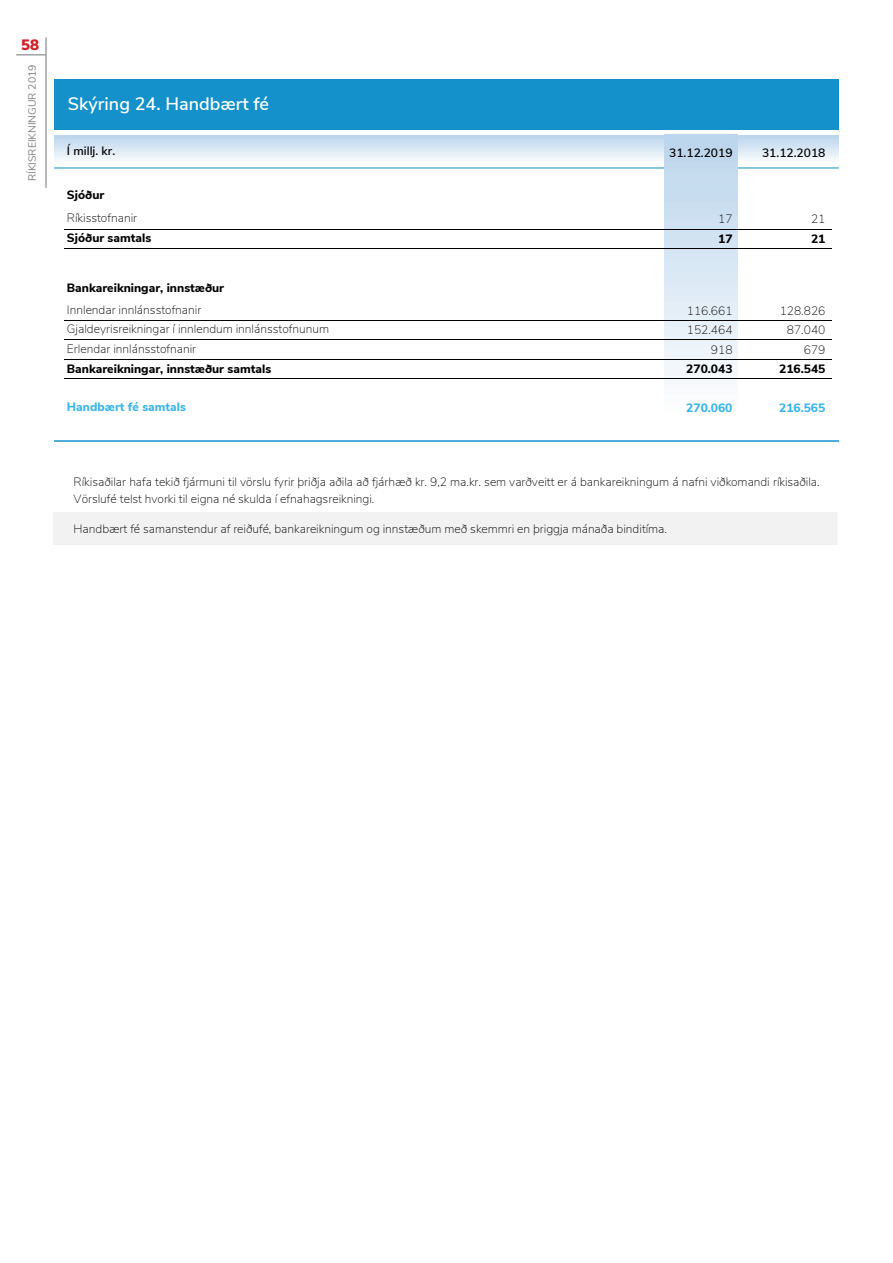
<style>
.page{position:relative;width:893px;height:1263px;background:#fff}
.page>*{position:absolute;margin:0;border:0;box-sizing:border-box;transform-origin:0 0}
.t1{font:600 18px "Nunito Sans";color:#fff}
.t2{font:900 15px "Nunito Sans";color:#d1232a}
.t3{font:200 12px/22.5px "Nunito Sans";color:#000}
.t4{font:800 12px/21.8px "Nunito Sans";color:#000}
.t5{font:800 12px "Nunito Sans";color:#38b5eb}
.t6{font:600 12px "Nunito Sans";letter-spacing:-.005em;color:#000}
.t7{font:10.5px "Nunito Sans";color:#808285}
.s1{font-weight:800}
.s2{font-weight:200}
</style>
<div class="page">
<hr style="left:45px;top:37px;width:2px;height:151px;background:#808285">
<hr style="left:16px;top:54px;width:30px;height:1px;background:#808285">
<hr style="left:54px;top:168px;width:785px;height:1px;background:#1491ca">
<div style="left:54px;top:79px;width:785px;height:51px;background:#1491ca"></div>
<div style="left:54px;top:135px;width:785px;height:28px;background:linear-gradient(to bottom,#b9d3eb,#f9fbfd)"></div>
<div style="left:53px;top:512px;width:785px;height:32px;background:#f2f2f2"></div>
<div style="left:664px;top:134px;width:74px;height:279px;background:linear-gradient(to bottom,#bad4eb,#f6f7f7)"></div>
<hr style="left:64px;top:229px;width:768px;height:1px;background:#000">
<hr style="left:64px;top:249px;width:768px;height:1px;background:#000">
<hr style="left:64px;top:320px;width:768px;height:1px;background:#000">
<hr style="left:64px;top:340px;width:768px;height:1px;background:#000">
<hr style="left:64px;top:359px;width:768px;height:1px;background:#000">
<hr style="left:64px;top:379px;width:768px;height:1px;background:#000">
<hr style="left:54px;top:440px;width:785px;height:2px;background:#1491ca">
<p class="t2" style="left:21px;top:34px;width:19px">58</p>
<p class="t7" style="left:25px;top:181px;width:118px;rotate:-90deg">RÍKISREIKNINGUR 2019</p>
<p class="t1" style="left:68px;top:90px;width:203px">Skýring 24. Handbært fé</p>
<p class="t6" style="left:67px;top:142px;width:50px">Í millj. kr.</p>
<p class="t6" style="left:669px;top:144px;width:65px">31.12.2019</p>
<p class="t6" style="left:762px;top:144px;width:65px">31.12.2018</p>
<p class="t3" style="left:67px;top:183px;width:72px"><span class="s1">Sjóður<br></span>Ríkisstofnanir</p>
<p class="t3" style="left:718px;top:207px;width:16px">17</p>
<p class="t3" style="left:811px;top:207px;width:16px">21</p>
<p class="t4" style="left:67px;top:227px;width:86px">Sjóður samtals</p>
<p class="t4" style="left:718px;top:227px;width:16px">17</p>
<p class="t4" style="left:811px;top:227px;width:16px">21</p>
<p class="t4" style="left:67px;top:276px;width:159px">Bankareikningar, innstæður<br><span class="s2">Innlendar innlánsstofnanir</span></p>
<p class="t3" style="left:687px;top:299px;width:47px">116.661</p>
<p class="t3" style="left:780px;top:299px;width:47px">128.826</p>
<p class="t3" style="left:67px;top:317px;width:264px">Gjaldeyrisreikningar í innlendum innlánsstofnunum</p>
<p class="t3" style="left:687px;top:318px;width:47px">152.464</p>
<p class="t3" style="left:787px;top:318px;width:40px">87.040</p>
<p class="t3" style="left:67px;top:337px;width:131px">Erlendar innlánsstofnanir</p>
<p class="t3" style="left:711px;top:338px;width:23px">918</p>
<p class="t3" style="left:804px;top:338px;width:23px">679</p>
<p class="t4" style="left:67px;top:357px;width:206px">Bankareikningar, innstæður samtals</p>
<p class="t4" style="left:686px;top:358px;width:48px">270.043</p>
<p class="t4" style="left:779px;top:358px;width:48px">216.545</p>
<p class="t5" style="left:67px;top:398px;width:121px">Handbært fé samtals</p>
<p class="t5" style="left:686px;top:399px;width:48px">270.060</p>
<p class="t5" style="left:779px;top:399px;width:48px">216.565</p>
<p class="t3" style="left:74px;top:472px;width:747px;line-height:17.9px">Ríkisaðilar hafa tekið fjármuni til vörslu fyrir þriðja aðila að fjárhæð kr. 9,2 ma.kr. sem varðveitt er á bankareikningum á nafni viðkomandi ríkisaðila.<br>Vörslufé telst hvorki til eigna né skulda í efnahagsreikningi.</p>
<p class="t3" style="left:74px;top:517px;width:595px">Handbært fé samanstendur af reiðufé, bankareikningum og innstæðum með skemmri en þriggja mánaða binditíma.</p>
</div>
